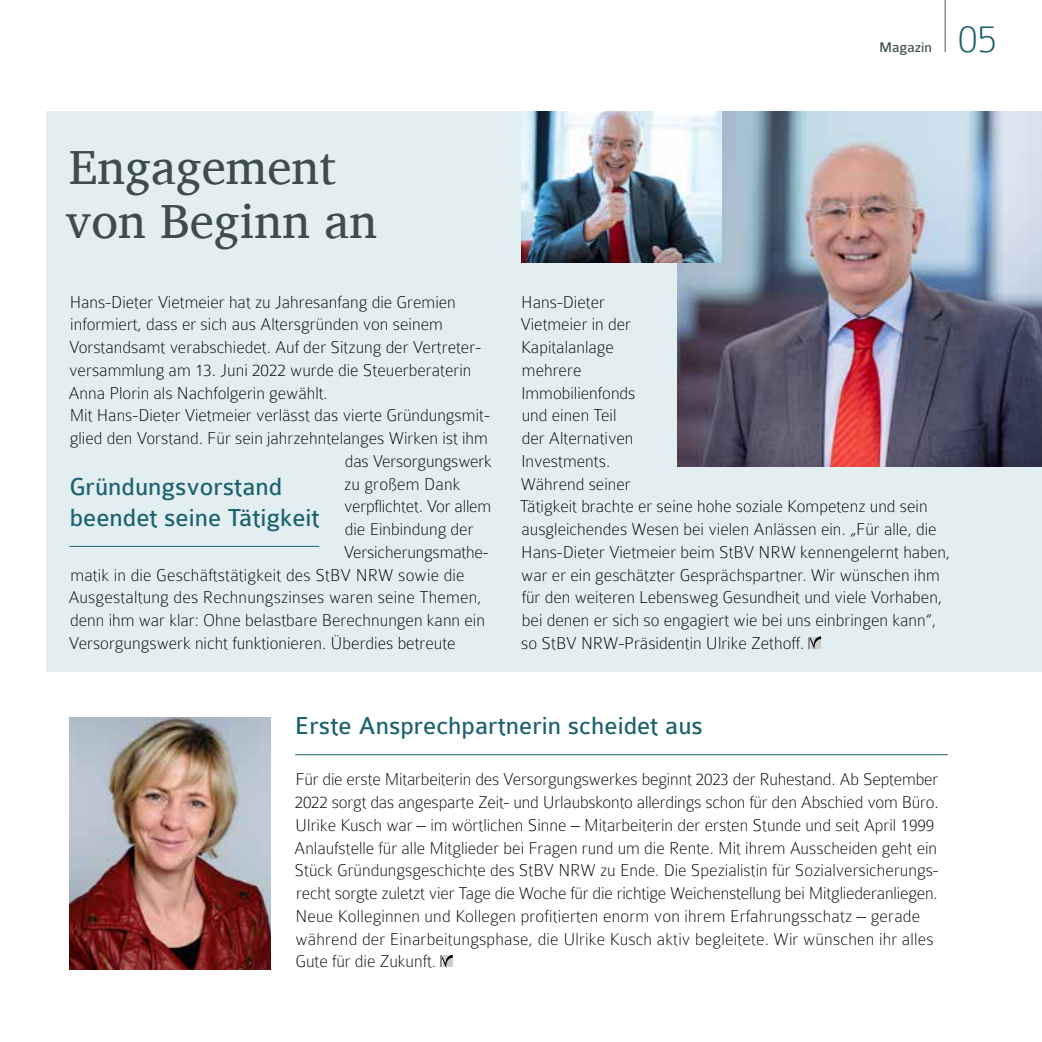
<style>
.page{position:relative;width:1042px;height:1042px;background:#fff}
.page>*{position:absolute;margin:0;border:0;box-sizing:border-box;transform-origin:0 0}
.t1{font:49px/54.2px "Charis SIL";color:#3e4d4c}
.t2{font:100 42px "Colaborate";color:#1c616f}
.t3{font:26.25px/31.5px "Colaborate";color:#1c616f}
.t4{font:100 18.38px/22.8px "Colaborate";color:#000}
.t5{font:14.88px "Colaborate";color:#3e4d4c}
</style>
<div class="page">
<div style="left:47px;top:112px;width:995px;height:560px;background:#e3eef0"></div>
<img style="left:678px;top:112px;width:364px;height:355px">
<img style="left:521px;top:112px;width:201px;height:150px">
<hr style="left:944px;top:0;width:1px;height:52px;background:#575756">
<svg style="left:808px;top:636px;width:13px;height:13px"></svg>
<img style="left:69px;top:718px;width:201px;height:251px">
<hr style="left:69px;top:546px;width:250px;height:1px;background:#1c616f">
<hr style="left:295px;top:754px;width:652px;height:1px;background:#1c616f">
<svg style="left:440px;top:955px;width:13px;height:12px"></svg>
<p class="t5" style="left:879px;top:39px;width:55px">Magazin</p>
<h2 class="t2" style="left:958px;top:17px;width:40px">05</h2>
<h1 class="t1" style="left:66px;top:140px;width:313px">Engagement von Beginn an</h1>
<p class="t4" style="left:70px;top:290px;width:388px">Hans-Dieter Vietmeier hat zu Jahresanfang die Gremien</p>
<p class="t4" style="left:70px;top:313px;width:374px">informiert, dass er sich aus Altersgründen von seinem</p>
<p class="t4" style="left:69px;top:336px;width:414px">Vorstandsamt verabschiedet. Auf der Sitzung der Vertreter-</p>
<p class="t4" style="left:69px;top:359px;width:404px">versammlung am 13. Juni 2022 wurde die Steuerberaterin</p>
<p class="t4" style="left:68px;top:381px;width:261px">Anna Plorin als Nachfolgerin gewählt.</p>
<p class="t4" style="left:70px;top:404px;width:421px">Mit Hans-Dieter Vietmeier verlässt das vierte Gründungsmit-</p>
<p class="t4" style="left:70px;top:427px;width:420px">glied den Vorstand. Für sein jahrzehntelanges Wirken ist ihm</p>
<p class="t4" style="left:345px;top:450px;width:148px">das Versorgungswerk</p>
<p class="t4" style="left:344px;top:472px;width:118px">zu großem Dank</p>
<p class="t4" style="left:344px;top:495px;width:149px">verpflichtet. Vor allem</p>
<p class="t4" style="left:345px;top:518px;width:130px">die Einbindung der</p>
<p class="t4" style="left:344px;top:540px;width:146px">Versicherungsmathe-</p>
<p class="t4" style="left:70px;top:563px;width:396px">matik in die Geschäftstätigkeit des StBV NRW sowie die</p>
<p class="t4" style="left:68px;top:586px;width:415px">Ausgestaltung des Rechnungszinses waren seine Themen,</p>
<p class="t4" style="left:70px;top:609px;width:416px">denn ihm war klar: Ohne belastbare Berechnungen kann ein</p>
<p class="t4" style="left:69px;top:631px;width:388px">Versorgungswerk nicht funktionieren. Überdies betreute</p>
<h3 class="t3" style="left:69px;top:471px;width:252px">Gründungsvorstand beendet seine Tätigkeit</h3>
<p class="t4" style="left:520px;top:290px;width:432px">Hans-Dieter<br>Vietmeier in der<br>Kapitalanlage<br>mehrere<br>Immobilienfonds<br>und einen Teil<br>der Alternativen<br>Investments.<br>Während seiner<br>Tätigkeit brachte er seine hohe soziale Kompetenz und sein ausgleichendes Wesen bei vielen Anlässen ein. „Für alle, die Hans-Dieter Vietmeier beim StBV NRW kennengelernt haben, war er ein geschätzter Gesprächspartner. Wir wünschen ihm für den weiteren Lebensweg Gesundheit und viele Vorhaben, bei denen er sich so engagiert wie bei uns einbringen kann“, so StBV NRW-Präsidentin Ulrike Zethoff.</p>
<h3 class="t3" style="left:295px;top:711px;width:409px">Erste Ansprechpartnerin scheidet aus</h3>
<p class="t4" style="left:294px;top:768px;width:646px">Für die erste Mitarbeiterin des Versorgungswerkes beginnt 2023 der Ruhestand. Ab September 2022 sorgt das angesparte Zeit- und Urlaubskonto allerdings schon für den Abschied vom Büro.<br>Ulrike Kusch war – im wörtlichen Sinne – Mitarbeiterin der ersten Stunde und seit April 1999<br>Anlaufstelle für alle Mitglieder bei Fragen rund um die Rente. Mit ihrem Ausscheiden geht ein Stück Gründungsgeschichte des StBV NRW zu Ende. Die Spezialistin für Sozialversicherungs&shy;recht sorgte zuletzt vier Tage die Woche für die richtige Weichenstellung bei Mitgliederanliegen.<br>Neue Kolleginnen und Kollegen profitierten enorm von ihrem Erfahrungsschatz – gerade während der Einarbeitungsphase, die Ulrike Kusch aktiv begleitete. Wir wünschen ihr alles Gute für die Zukunft.</p>
</div>
